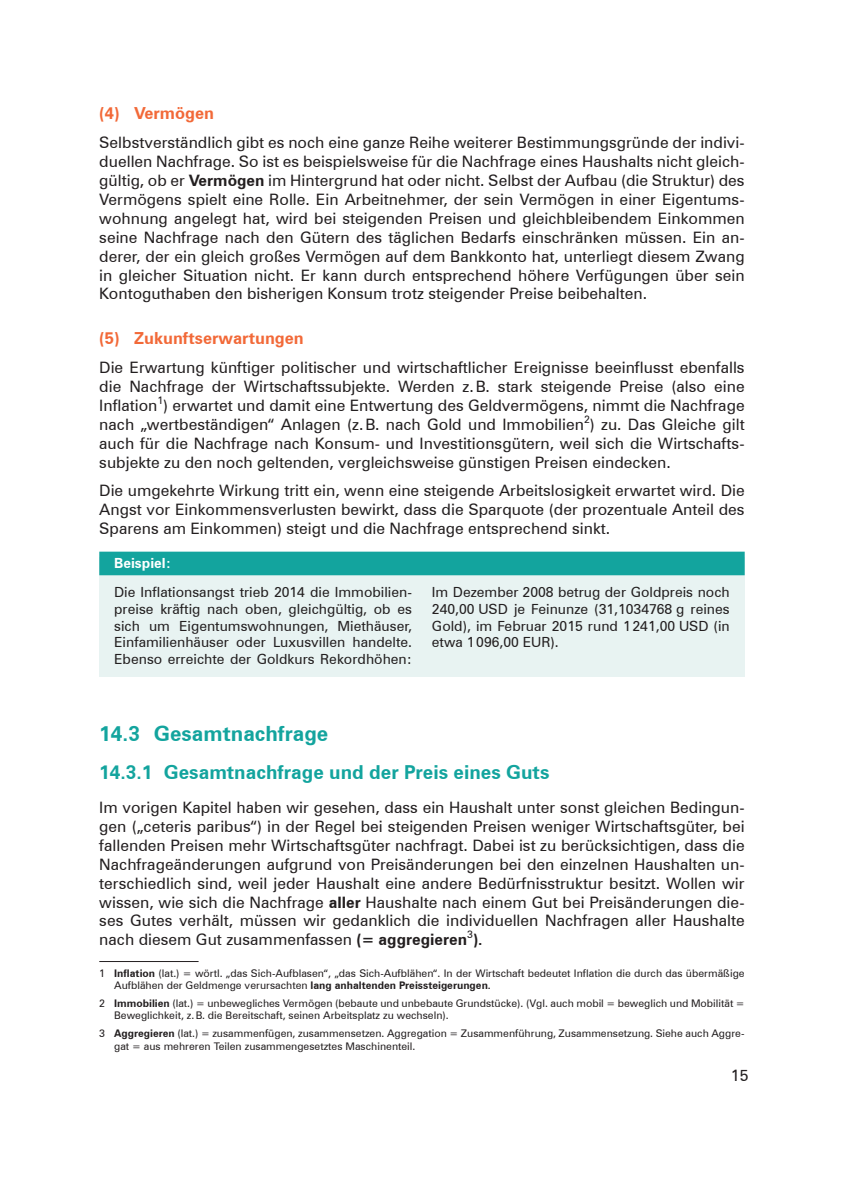
<style>
.page{position:relative;width:844px;height:1191px;background:#fff}
.page>*{position:absolute;margin:0;border:0;box-sizing:border-box;transform-origin:0 0}
.t1{font:700 21px "Zurich BT";color:#13a49e}
.t2{font:700 19.25px "Zurich BT";color:#13a49e}
.t3{font:700 16.62px "Zurich BT";color:#f26938}
.Fließtext{font:15.75px/18.9px "Zurich BT";color:#231f20;text-align:justify}
.t4{font:14px/16.8px "Zurich BT";color:#231f20;text-align:justify}
.Fußnote{font:10.5px/12.6px "Zurich BT";color:#231f20}
.s1{font-weight:700}
.s2{font-weight:700;color:#fff}
</style>
<div class="page">
<div style="left:99px;top:557px;width:645px;height:119px;background:#e8f3f2"></div>
<div style="left:99px;top:551px;width:645px;height:24px;background:#13a49e"></div>
<hr style="left:99px;top:961px;width:99px;height:1px;background:#231f20">
<p class="t3" style="left:99px;top:103px;width:116px">(4) Vermögen</p>
<p class="Fließtext" style="left:99px;top:133px;width:646px">Selbstverständlich gibt es noch eine ganze Reihe weiterer Bestimmungsgründe der indivi&shy;duellen Nachfrage. So ist es beispielsweise für die Nachfrage eines Haushalts nicht gleich&shy;gültig, ob er <span class="s1">Vermögen</span> im Hintergrund hat oder nicht. Selbst der Aufbau (die Struktur) des Vermögens spielt eine Rolle. Ein Arbeitnehmer, der sein Vermögen in einer Eigentums&shy;wohnung angelegt hat, wird bei steigenden Preisen und gleichbleibendem Einkommen seine Nachfrage nach den Gütern des täglichen Bedarfs einschränken müssen. Ein an&shy;derer, der ein gleich großes Vermögen auf dem Bankkonto hat, unterliegt diesem Zwang in gleicher Situation nicht. Er kann durch entsprechend höhere Verfügungen über sein Kontoguthaben den bisherigen Konsum trotz steigender Preise beibehalten.</p>
<p class="t3" style="left:99px;top:328px;width:206px">(5) Zukunftserwartungen</p>
<p class="Fließtext" style="left:99px;top:358px;width:646px">Die Erwartung künftiger politischer und wirtschaftlicher Ereignisse beeinflusst ebenfalls die Nachfrage der Wirtschaftssubjekte. Werden z.B. stark steigende Preise (also eine Inflation<sup>1</sup>) erwartet und damit eine Entwertung des Geldvermögens, nimmt die Nachfrage nach „wertbeständigen“ Anlagen (z.B. nach Gold und Immobilien<sup>2</sup>) zu. Das Gleiche gilt auch für die Nachfrage nach Konsum- und Investitionsgütern, weil sich die Wirtschafts&shy;subjekte zu den noch geltenden, vergleichsweise günstigen Preisen eindecken.</p>
<p class="Fließtext" style="left:99px;top:481px;width:646px">Die umgekehrte Wirkung tritt ein, wenn eine steigende Arbeitslosigkeit erwartet wird. Die Angst vor Einkommensverlusten bewirkt, dass die Sparquote (der prozentuale Anteil des Sparens am Einkommen) steigt und die Nachfrage entsprechend sinkt.</p>
<p class="t4" style="left:114px;top:548px;width:299px;line-height:29.2px"><span class="s2">Beispiel:<br></span>Die Inflationsangst trieb 2014 die Immobilien-</p>
<p class="t4" style="left:114px;top:600px;width:299px">preise kräftig nach oben, gleichgültig, ob es sich um Eigentumswohnungen, Miethäuser, Einfamilienhäuser oder Luxusvillen handelte.<br>Ebenso erreichte der Goldkurs Rekordhöhen:</p>
<p class="t4" style="left:432px;top:583px;width:299px">Im Dezember 2008 betrug der Goldpreis noch 240,00 USD je Feinunze (31,1034768 g reines Gold), im Februar 2015 rund 1241,00 USD (in etwa 1096,00 EUR).</p>
<p class="t1" style="left:99px;top:721px;width:231px">14.3 Gesamtnachfrage</p>
<p class="t2" style="left:99px;top:760px;width:451px">14.3.1 Gesamtnachfrage und der Preis eines Guts</p>
<p class="Fließtext" style="left:99px;top:798px;width:646px">Im vorigen Kapitel haben wir gesehen, dass ein Haushalt unter sonst gleichen Bedingun&shy;gen („ceteris paribus“) in der Regel bei steigenden Preisen weniger Wirtschaftsgüter, bei fallenden Preisen mehr Wirtschaftsgüter nachfragt. Dabei ist zu berücksichtigen, dass die Nachfrageänderungen aufgrund von Preisänderungen bei den einzelnen Haushalten un&shy;terschiedlich sind, weil jeder Haushalt eine andere Bedürfnisstruktur besitzt. Wollen wir wissen, wie sich die Nachfrage <span class="s1">aller</span> Haushalte nach einem Gut bei Preisänderungen die&shy;ses Gutes verhält, müssen wir gedanklich die individuellen Nachfragen aller Haushalte nach diesem Gut zusammenfassen <span class="s1">(= aggregieren</span><sup>3</sup><span class="s1">).</span></p>
<p class="Fußnote" style="left:114px;top:966px;width:632px;text-indent:-15px">1 <span class="s1">Inflation</span> (lat.) = wörtl. „das Sich-Aufblasen“, „das Sich-Aufblähen“. In der Wirtschaft bedeutet Inflation die durch das übermäßige<br>Aufblähen der Geldmenge verursachten <span class="s1">lang anhaltenden Preissteigerungen.</span></p>
<p class="Fußnote" style="left:114px;top:996px;width:631px;text-indent:-15px">2 <span class="s1">Immobilien</span> (lat.) = unbewegliches Vermögen (bebaute und unbebaute Grundstücke). (Vgl. auch mobil = beweglich und Mobilität =<br>Beweglichkeit, z.B. die Bereitschaft, seinen Arbeitsplatz zu wechseln).</p>
<p class="Fußnote" style="left:114px;top:1026px;width:631px;text-indent:-15px">3 <span class="s1">Aggregieren</span> (lat.) = zusammenfügen, zusammensetzen. Aggregation = Zusammenführung, Zusammensetzung. Siehe auch Aggre&shy;gat = aus mehreren Teilen zusammengesetztes Maschinenteil.</p>
<p class="Fließtext" style="left:730px;top:1066px;width:19px">15</p>
</div>
